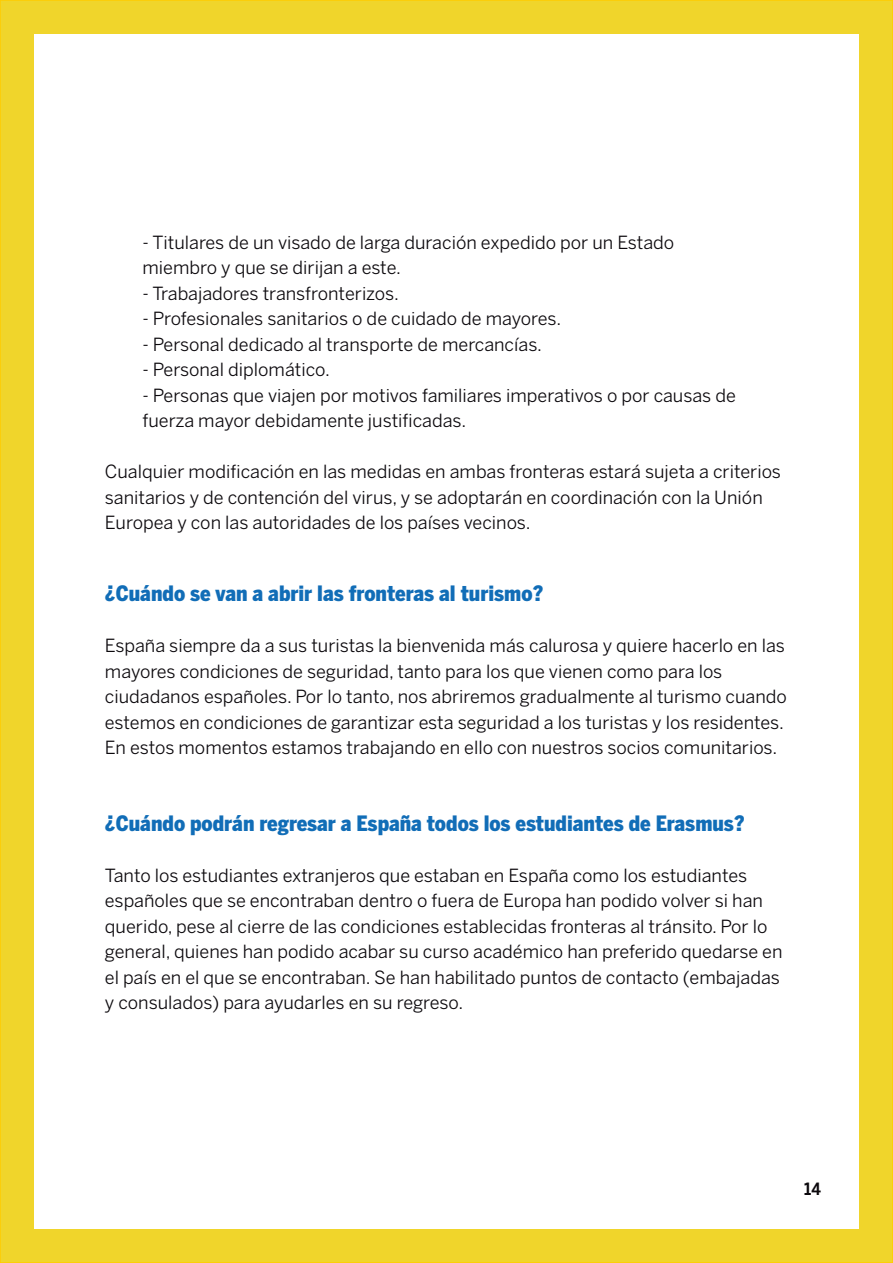
<style>
.page{position:relative;width:893px;height:1263px;background:#f0d52b}
.page>*{position:absolute;margin:0;border:0;box-sizing:border-box;transform-origin:0 0}
.t1{font:900 21px "Benton Sans Cond";color:#116db7}
.t2{font:21px "Benton Sans Cond Medium SC";color:#0c090d}
.t3{font:18px/25.5px "Benton Sans";color:#0c090d}
</style>
<div class="page">
<div style="left:34px;top:34px;width:825px;height:1195px;background:#fff"></div>
<p class="t3" style="left:142px;top:229px;width:533px">- Titulares de un visado de larga duración expedido por un Estado miembro y que se dirijan a este.</p>
<p class="t3" style="left:142px;top:280px;width:258px">- Trabajadores transfronterizos.</p>
<p class="t3" style="left:142px;top:306px;width:420px">- Profesionales sanitarios o de cuidado de mayores.</p>
<p class="t3" style="left:142px;top:331px;width:401px">- Personal dedicado al transporte de mercancías.</p>
<p class="t3" style="left:142px;top:357px;width:189px">- Personal diplomático.</p>
<p class="t3" style="left:142px;top:382px;width:595px">- Personas que viajen por motivos familiares imperativos o por causas de fuerza mayor debidamente justificadas.</p>
<p class="t3" style="left:105px;top:459px;width:678px">Cualquier modificación en las medidas en ambas fronteras estará sujeta a criterios sanitarios y de contención del virus, y se adoptarán en coordinación con la Unión<br>Europea y con las autoridades de los países vecinos.</p>
<p class="t1" style="left:105px;top:581px;width:440px">¿Cuándo se van a abrir las fronteras al turismo?</p>
<p class="t3" style="left:105px;top:633px;width:683px">España siempre da a sus turistas la bienvenida más calurosa y quiere hacerlo en las mayores condiciones de seguridad, tanto para los que vienen como para los ciudadanos españoles. Por lo tanto, nos abriremos gradualmente al turismo cuando estemos en condiciones de garantizar esta seguridad a los turistas y los residentes.<br>En estos momentos estamos trabajando en ello con nuestros socios comunitarios.</p>
<p class="t1" style="left:105px;top:811px;width:641px">¿Cuándo podrán regresar a España todos los estudiantes de Erasmus?</p>
<p class="t3" style="left:105px;top:862px;width:679px">Tanto los estudiantes extranjeros que estaban en España como los estudiantes españoles que se encontraban dentro o fuera de Europa han podido volver si han querido, pese al cierre de las condiciones establecidas fronteras al tránsito. Por lo general, quienes han podido acabar su curso académico han preferido quedarse en el país en el que se encontraban. Se han habilitado puntos de contacto (embajadas y consulados) para ayudarles en su regreso.</p>
<p class="t2" style="left:804px;top:1175px;width:19px">14</p>
</div>
